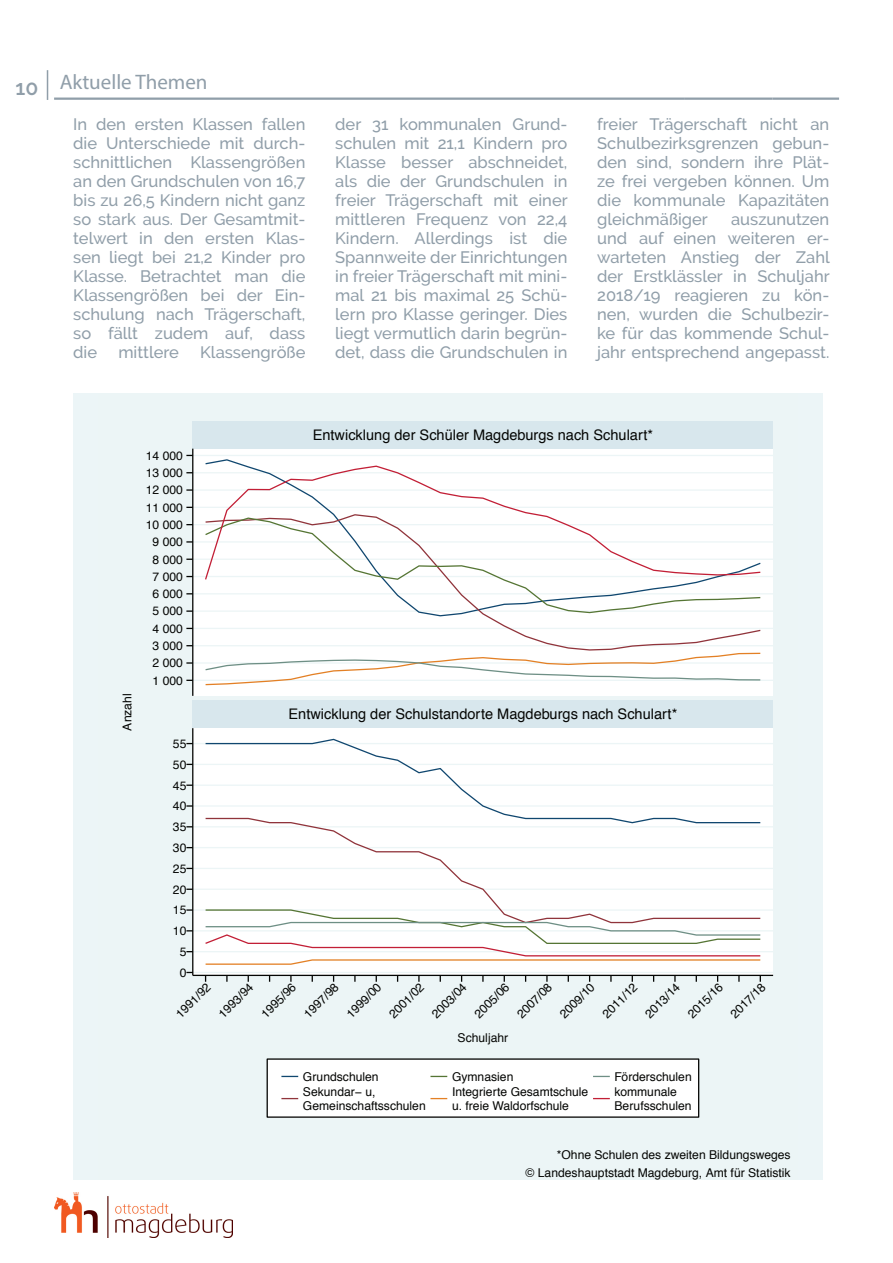
<style>
.page{position:relative;width:893px;height:1263px;background:#fff}
.page>*{position:absolute;margin:0;border:0;box-sizing:border-box;transform-origin:0 0}
.t1{font:21px "Myriad Pro";color:#909ea9}
.t2{font:500 16.5px/18.9px "Raleway";color:#909ea9;text-align:justify}
.t3{font:14.55px "Helvetica";color:#040503}
.t4{font:12.15px/14.7px "Helvetica";color:#040503}
.s1{font-family:"Raleway";font-weight:600}
</style>
<div class="page">
<img style="left:54px;top:1193px;width:178px;height:44px">
<hr style="left:47px;top:70px;width:1px;height:30px;background:#909ea9">
<hr style="left:54px;top:98px;width:631px;height:2px;background:#909ea9">
<hr style="left:773px;top:98px;width:66px;height:2px;background:#909ea9">
<hr style="left:685px;top:98px;width:88px;height:2px;background:#909ea9">
<div style="left:73px;top:393px;width:750px;height:787px;background:#ecf5f7"></div>
<div style="left:193px;top:449px;width:580px;height:247px;background:#fff"></div>
<hr style="left:193px;top:680px;width:580px;height:1px;background:#ecf5f6">
<hr style="left:193px;top:662px;width:580px;height:2px;background:#ecf5f6">
<hr style="left:193px;top:645px;width:580px;height:1px;background:#ecf5f6">
<hr style="left:193px;top:628px;width:580px;height:1px;background:#ecf5f6">
<hr style="left:193px;top:610px;width:580px;height:2px;background:#ecf5f6">
<hr style="left:193px;top:593px;width:580px;height:1px;background:#ecf5f6">
<hr style="left:193px;top:576px;width:580px;height:1px;background:#ecf5f6">
<hr style="left:193px;top:559px;width:580px;height:1px;background:#ecf5f6">
<hr style="left:193px;top:541px;width:580px;height:2px;background:#ecf5f6">
<hr style="left:193px;top:524px;width:580px;height:1px;background:#ecf5f6">
<hr style="left:193px;top:507px;width:580px;height:1px;background:#ecf5f6">
<hr style="left:193px;top:489px;width:580px;height:2px;background:#ecf5f6">
<hr style="left:193px;top:472px;width:580px;height:1px;background:#ecf5f6">
<hr style="left:193px;top:455px;width:580px;height:1px;background:#ecf5f6">
<svg style="left:426px;top:614px;width:335px;height:37px"></svg>
<svg style="left:384px;top:581px;width:377px;height:33px"></svg>
<svg style="left:205px;top:652px;width:556px;height:34px"></svg>
<svg style="left:205px;top:465px;width:556px;height:116px"></svg>
<div style="left:193px;top:728px;width:580px;height:247px;background:#fff"></div>
<hr style="left:193px;top:972px;width:580px;height:1px;background:#ecf5f6">
<hr style="left:193px;top:951px;width:580px;height:1px;background:#ecf5f6">
<hr style="left:193px;top:930px;width:580px;height:1px;background:#ecf5f6">
<hr style="left:193px;top:909px;width:580px;height:2px;background:#ecf5f6">
<hr style="left:193px;top:888px;width:580px;height:2px;background:#ecf5f6">
<hr style="left:193px;top:868px;width:580px;height:1px;background:#ecf5f6">
<hr style="left:193px;top:847px;width:580px;height:1px;background:#ecf5f6">
<hr style="left:193px;top:826px;width:580px;height:1px;background:#ecf5f6">
<hr style="left:193px;top:805px;width:580px;height:2px;background:#ecf5f6">
<hr style="left:193px;top:784px;width:580px;height:2px;background:#ecf5f6">
<hr style="left:193px;top:764px;width:580px;height:1px;background:#ecf5f6">
<hr style="left:193px;top:743px;width:580px;height:1px;background:#ecf5f6">
<svg style="left:205px;top:738px;width:316px;height:79px"></svg>
<svg style="left:204px;top:817px;width:558px;height:92px"></svg>
<svg style="left:205px;top:909px;width:556px;height:56px"></svg>
<div style="left:193px;top:700px;width:580px;height:28px;background:#d8e7ed"></div>
<div style="left:193px;top:421px;width:580px;height:28px;background:#d8e7ed"></div>
<hr style="left:193px;top:975px;width:580px;height:1px;background:#040503">
<svg style="left:226px;top:976px;width:2px;height:6px"></svg>
<svg style="left:290px;top:976px;width:2px;height:6px"></svg>
<svg style="left:354px;top:976px;width:2px;height:6px"></svg>
<svg style="left:418px;top:976px;width:2px;height:6px"></svg>
<svg style="left:482px;top:976px;width:2px;height:6px"></svg>
<svg style="left:546px;top:976px;width:2px;height:6px"></svg>
<svg style="left:610px;top:976px;width:2px;height:6px"></svg>
<svg style="left:674px;top:976px;width:2px;height:6px"></svg>
<svg style="left:738px;top:976px;width:2px;height:6px"></svg>
<hr style="left:192px;top:449px;width:1px;height:247px;background:#040503">
<svg style="left:186px;top:662px;width:7px;height:2px"></svg>
<svg style="left:186px;top:610px;width:7px;height:2px"></svg>
<svg style="left:186px;top:541px;width:7px;height:2px"></svg>
<svg style="left:186px;top:489px;width:7px;height:2px"></svg>
<hr style="left:192px;top:728px;width:1px;height:247px;background:#040503">
<svg style="left:186px;top:909px;width:7px;height:2px"></svg>
<svg style="left:186px;top:888px;width:7px;height:2px"></svg>
<svg style="left:186px;top:805px;width:7px;height:2px"></svg>
<svg style="left:186px;top:784px;width:7px;height:2px"></svg>
<div style="left:267px;top:1059px;width:432px;height:58px;background:#fff"></div>
<div style="left:267px;top:1058px;width:432px;height:60px;border:1px solid #040503"></div>
<svg style="left:281px;top:1076px;width:17px;height:1px"></svg>
<svg style="left:281px;top:1098px;width:17px;height:1px"></svg>
<svg style="left:430px;top:1076px;width:17px;height:1px"></svg>
<svg style="left:430px;top:1098px;width:17px;height:1px"></svg>
<svg style="left:593px;top:1076px;width:17px;height:1px"></svg>
<svg style="left:593px;top:1098px;width:17px;height:1px"></svg>
<p class="t1" style="left:16px;top:69px;width:194px"><span class="s1">10</span> Aktuelle Themen</p>
<p class="t2" style="left:73px;top:115px;width:234px">In den ersten Klassen fallen die Unterschiede mit durch&shy;schnittlichen Klassengrößen an den Grundschulen von 16,7 bis zu 26,5 Kindern nicht ganz so stark aus. Der Gesamtmit&shy;telwert in den ersten Klas&shy;sen liegt bei 21,2 Kinder pro Klasse. Betrachtet man die Klassengrößen bei der Ein&shy;schulung nach Trägerschaft, so fällt zudem auf, dass die</p>
<p class="t2" style="left:118px;top:343px;width:62px">mittlere</p>
<p class="t2" style="left:200px;top:343px;width:107px">Klassengröße</p>
<p class="t2" style="left:335px;top:115px;width:234px">der 31 kommunalen Grund&shy;schulen mit 21,1 Kindern pro Klasse besser abschneidet, als die der Grundschulen in freier Trägerschaft mit einer mittleren Frequenz von 22,4<br>Kindern. Allerdings ist die Spannweite der Einrichtungen in freier Trägerschaft mit mini&shy;mal 21 bis maximal 25 Schü&shy;lern pro Klasse geringer. Dies liegt vermutlich darin begrün&shy;det, dass die Grundschulen in</p>
<p class="t2" style="left:597px;top:115px;width:234px">freier Trägerschaft nicht an Schulbezirksgrenzen gebun&shy;den sind, sondern ihre Plät&shy;ze frei vergeben können. Um die kommunale Kapazitäten gleichmäßiger</p>
<p class="t2" style="left:597px;top:210px;width:234px;text-indent:134px">auszunutzen und auf einen weiteren er&shy;warteten Anstieg der Zahl der Erstklässler in Schuljahr 2018/19 reagieren zu kön&shy;nen, wurden die Schulbezir&shy;ke für das kommende Schul&shy;jahr entsprechend angepasst.</p>
<p class="t4" style="left:146px;top:449px;width:39px">14 000</p>
<p class="t4" style="left:146px;top:466px;width:39px">13 000</p>
<p class="t4" style="left:146px;top:483px;width:39px">12 000</p>
<p class="t4" style="left:146px;top:501px;width:39px">11 000</p>
<p class="t4" style="left:146px;top:518px;width:39px">10 000</p>
<p class="t4" style="left:153px;top:535px;width:32px">9 000</p>
<p class="t4" style="left:153px;top:553px;width:32px">8 000</p>
<p class="t4" style="left:153px;top:570px;width:32px">7 000</p>
<p class="t4" style="left:153px;top:587px;width:32px">6 000</p>
<p class="t4" style="left:153px;top:605px;width:32px">5 000</p>
<p class="t4" style="left:153px;top:622px;width:32px">4 000</p>
<p class="t4" style="left:153px;top:639px;width:32px">3 000</p>
<p class="t4" style="left:153px;top:656px;width:32px">2 000</p>
<p class="t4" style="left:153px;top:674px;width:32px">1 000</p>
<p class="t3" style="left:313px;top:425px;width:342px">Entwicklung der Schüler Magdeburgs nach Schulart*</p>
<p class="t4" style="left:120px;top:730px;width:39px;rotate:-90deg">Anzahl</p>
<p class="t4" style="left:173px;top:737px;width:15px">55</p>
<p class="t4" style="left:173px;top:758px;width:15px">50</p>
<p class="t4" style="left:173px;top:779px;width:15px">45</p>
<p class="t4" style="left:173px;top:799px;width:15px">40</p>
<p class="t4" style="left:173px;top:820px;width:15px">35</p>
<p class="t4" style="left:173px;top:841px;width:15px">30</p>
<p class="t4" style="left:173px;top:862px;width:15px">25</p>
<p class="t4" style="left:173px;top:883px;width:15px">20</p>
<p class="t4" style="left:173px;top:903px;width:15px">15</p>
<p class="t4" style="left:173px;top:924px;width:15px">10</p>
<p class="t4" style="left:180px;top:945px;width:8px">5</p>
<p class="t4" style="left:180px;top:966px;width:8px">0</p>
<p class="t3" style="left:289px;top:704px;width:390px">Entwicklung der Schulstandorte Magdeburgs nach Schulart*</p>
<p class="t4" style="left:173px;top:1011px;width:45px;rotate:-45deg">1991/92</p>
<p class="t4" style="left:216px;top:1011px;width:45px;rotate:-45deg">1993/94</p>
<p class="t4" style="left:258px;top:1011px;width:45px;rotate:-45deg">1995/96</p>
<p class="t4" style="left:301px;top:1011px;width:45px;rotate:-45deg">1997/98</p>
<p class="t4" style="left:344px;top:1011px;width:45px;rotate:-45deg">1999/00</p>
<p class="t4" style="left:386px;top:1011px;width:45px;rotate:-45deg">2001/02</p>
<p class="t4" style="left:429px;top:1011px;width:45px;rotate:-45deg">2003/04</p>
<p class="t4" style="left:472px;top:1011px;width:45px;rotate:-45deg">2005/06</p>
<p class="t4" style="left:514px;top:1011px;width:45px;rotate:-45deg">2007/08</p>
<p class="t4" style="left:557px;top:1011px;width:45px;rotate:-45deg">2009/10</p>
<p class="t4" style="left:600px;top:1011px;width:45px;rotate:-45deg">2011/12</p>
<p class="t4" style="left:642px;top:1011px;width:45px;rotate:-45deg">2013/14</p>
<p class="t4" style="left:685px;top:1011px;width:45px;rotate:-45deg">2015/16</p>
<p class="t4" style="left:728px;top:1011px;width:45px;rotate:-45deg">2017/18</p>
<p class="t4" style="left:458px;top:1031px;width:52px">Schuljahr</p>
<p class="t4" style="left:303px;top:1070px;width:124px">Grundschulen<br>Sekundar− u,<br>Gemeinschaftsschulen</p>
<p class="t4" style="left:452px;top:1070px;width:138px">Gymnasien<br>Integrierte Gesamtschule u. freie Waldorfschule</p>
<p class="t4" style="left:615px;top:1070px;width:79px">Förderschulen kommunale<br>Berufsschulen</p>
<p class="t4" style="left:525px;top:1147px;width:267px;line-height:17.2px;text-align:right">*Ohne Schulen des zweiten Bildungsweges<br>© Landeshauptstadt Magdeburg, Amt für Statistik</p>
</div>
